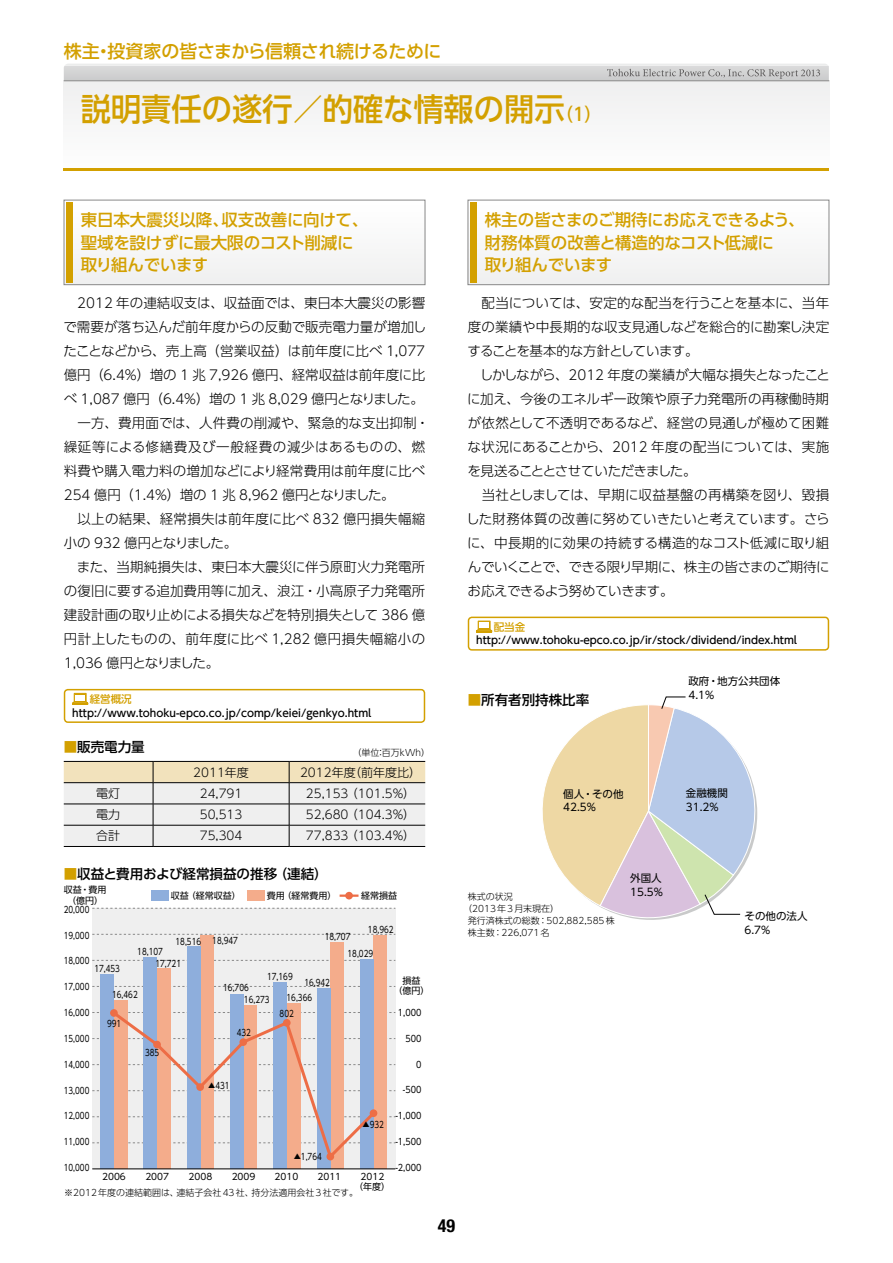
<style>
.page{position:relative;width:893px;height:1263px;background:#fff}
.page>*{position:absolute;margin:0;border:0;box-sizing:border-box;transform-origin:0 0}
.t1{font:500 31.5px "UD Shin Go Pro";color:#d3a000;scale:.96 1}
.t2{font:500 18px "UD Shin Go Pro";letter-spacing:-.02em;color:#d3a000}
.t3{font:700 condensed 18px "Helvetica Neue";color:#000}
.t4{font:500 16.5px/22.5px "UD Shin Go Pro";letter-spacing:-.02em;color:#d3a000}
.t5{font:300 13.5px/24px "UD Shin Go Pro";color:#000}
.t6{font:13.5px "UD Shin Go Pro Medium 90 pv RKSJ H";color:#000}
.t7{font:500 13.5px "UD Shin Go Pro";color:#000}
.t8{font:300 12px "UD Shin Go Pro";color:#000}
.t9{font:500 10.5px "UD Shin Go Pro";color:#000}
.t10{font:10.5px/13.5px "UD Shin Go Pro Regular 90 pv RKSJ H";color:#000}
.t11{font:500 10.5px "UD Shin Go Pro";color:#d3a000}
.t12{font:9px/15px "UD Shin Go Pro Regular 90 pv RKSJ H";color:#000;scale:.8 1}
.t13{font:9px "UD Shin Go Pro Light 90 pv RKSJ H";color:#000}
.t14{font:9px/10.5px "UD Shin Go Pro Regular 90 pv RKSJ H";color:#000;text-align:center}
.t15{font:9px "UD Shin Go Pro Regular 90 pv RKSJ H";color:#000;scale:.9 1}
.t16{font:300 9px "UD Shin Go Pro";color:#000}
.s1{font-size:18px}
.s2{color:#d3a000}
</style>
<div class="page">
<div style="left:64px;top:81px;width:765px;height:89px;background:#f6f6f6"></div>
<hr style="left:64px;top:168px;width:765px;height:2px;background:#d3a000">
<div style="left:64px;top:200px;width:361px;height:85px;background:#f8f8f8"></div>
<div style="left:64px;top:200px;width:361px;height:85px;border:1px solid #898989"></div>
<div style="left:66px;top:202px;width:6px;height:81px;background:#d3a000"></div>
<div style="left:468px;top:200px;width:361px;height:85px;background:#f8f8f8"></div>
<div style="left:468px;top:200px;width:361px;height:85px;border:1px solid #898989"></div>
<div style="left:470px;top:202px;width:6px;height:81px;background:#d3a000"></div>
<hr style="left:64px;top:846px;width:89px;height:1px;background:#000">
<svg style="left:64px;top:761px;width:361px;height:85px"></svg>
<hr style="left:153px;top:846px;width:136px;height:1px;background:#000">
<hr style="left:289px;top:846px;width:136px;height:1px;background:#000">
<div style="left:64px;top:689px;width:361px;height:34px;border:2px solid #d3a000;border-radius:4px"></div>
<svg style="left:74px;top:693px;width:12px;height:8px"></svg>
<svg style="left:72px;top:701px;width:16px;height:4px"></svg>
<div style="left:75px;top:695px;width:10px;height:6px;background:#fff"></div>
<div style="left:468px;top:617px;width:361px;height:34px;border:2px solid #d3a000;border-radius:4px"></div>
<svg style="left:478px;top:621px;width:12px;height:8px"></svg>
<svg style="left:476px;top:629px;width:16px;height:3px"></svg>
<div style="left:479px;top:622px;width:10px;height:6px;background:#fff"></div>
<svg style="left:542px;top:696px;width:216px;height:224px"></svg>
<div style="left:92px;top:908px;width:303px;height:261px;background:#efefef"></div>
<svg style="left:92px;top:934px;width:303px;height:1px"></svg>
<svg style="left:92px;top:960px;width:303px;height:1px"></svg>
<svg style="left:92px;top:908px;width:303px;height:1px"></svg>
<svg style="left:92px;top:986px;width:303px;height:1px"></svg>
<div style="left:247px;top:890px;width:17px;height:10px;background:#f4ac8b"></div>
<div style="left:151px;top:890px;width:17px;height:10px;background:#8eaedc"></div>
<div style="left:200px;top:936px;width:14px;height:233px;background:#f4ac8b"></div>
<div style="left:187px;top:947px;width:13px;height:222px;background:#8eaedc"></div>
<div style="left:114px;top:1000px;width:14px;height:169px;background:#f4ac8b"></div>
<div style="left:100px;top:974px;width:14px;height:195px;background:#8eaedc"></div>
<div style="left:144px;top:957px;width:13px;height:212px;background:#8eaedc"></div>
<div style="left:157px;top:968px;width:14px;height:201px;background:#f4ac8b"></div>
<div style="left:244px;top:1005px;width:13px;height:164px;background:#f4ac8b"></div>
<div style="left:230px;top:994px;width:14px;height:175px;background:#8eaedc"></div>
<hr style="left:340px;top:894px;width:18px;height:3px;background:#ed6d46">
<div style="left:345px;top:892px;width:8px;height:7px;background:#ed6d46;border-radius:50%"></div>
<div style="left:330px;top:942px;width:14px;height:227px;background:#f4ac8b"></div>
<div style="left:317px;top:988px;width:13px;height:181px;background:#8eaedc"></div>
<div style="left:373px;top:935px;width:14px;height:234px;background:#f4ac8b"></div>
<div style="left:360px;top:960px;width:13px;height:209px;background:#8eaedc"></div>
<div style="left:287px;top:1003px;width:13px;height:166px;background:#f4ac8b"></div>
<div style="left:273px;top:982px;width:14px;height:187px;background:#8eaedc"></div>
<hr style="left:92px;top:1168px;width:303px;height:1px;background:#000">
<svg style="left:92px;top:1009px;width:303px;height:153px"></svg>
<hr style="left:64px;top:81px;width:765px;height:1px;background:#898989">
<svg style="left:64px;top:64px;width:765px;height:17px;background:#cfcfd0"></svg>
<h2 class="t2" style="left:64px;top:37px;width:379px">株主・投資家の皆さまから信頼され続けるために</h2>
<h1 class="t1" style="left:81px;top:83px;width:544px">説明責任の遂行／的確な情報の開示<span class="s1">（1）</span></h1>
<p class="t4" style="left:81px;top:208px;width:289px">東日本大震災以降、収支改善に向けて、聖域を設けずに最大限のコスト削減に取り組んでいます</p>
<p class="t4" style="left:485px;top:208px;width:321px">株主の皆さまのご期待にお応えできるよう、財務体質の改善と構造的なコスト低減に<br>取り組んでいます</p>
<p class="t5" style="left:64px;top:290px;width:367px">　2012 年の連結収支は、収益面では、東日本大震災の影響で需要が落ち込んだ前年度からの反動で販売電力量が増加したことなどから、売上高（営業収益）は前年度に比べ 1,077億円（6.4%）増の 1 兆 7,926 億円、経常収益は前年度に比べ 1,087 億円（6.4%）増の 1 兆 8,029 億円となりました。　一方、費用面では、人件費の削減や、緊急的な支出抑制・繰延等による修繕費及び一般経費の減少はあるものの、燃料費や購入電力料の増加などにより経常費用は前年度に比べ<br>254 億円（1.4%）増の 1 兆 8,962 億円となりました。<br>　以上の結果、経常損失は前年度に比べ 832 億円損失幅縮小の 932 億円となりました。<br>　また、当期純損失は、東日本大震災に伴う原町火力発電所の復旧に要する追加費用等に加え、浪江・小高原子力発電所建設計画の取り止めによる損失などを特別損失として 386 億円計上したものの、前年度に比べ 1,282 億円損失幅縮小の<br>1,036 億円となりました。</p>
<p class="t5" style="left:466px;top:290px;width:365px">　配当については、安定的な配当を行うことを基本に、当年度の業績や中長期的な収支見通しなどを総合的に勘案し決定することを基本的な方針としています。<br>　しかしながら、2012 年度の業績が大幅な損失となったことに加え、今後のエネルギー政策や原子力発電所の再稼働時期が依然として不透明であるなど、経営の見通しが極めて困難な状況にあることから、2012 年度の配当については、実施を見送ることとさせていただきました。<br>　当社としましては、早期に収益基盤の再構築を図り、毀損した財務体質の改善に努めていきたいと考えています。さらに、中長期的に効果の持続する構造的なコスト低減に取り組んでいくことで、できる限り早期に、株主の皆さまのご期待にお応えできるよう努めていきます。</p>
<p class="t11" style="left:476px;top:618px;width:50px">　 配当金</p>
<p class="t9" style="left:476px;top:632px;width:322px">http://www.tohoku-epco.co.jp/ir/stock/dividend/index.html</p>
<p class="t11" style="left:72px;top:691px;width:61px">　 経営概況</p>
<p class="t9" style="left:72px;top:704px;width:301px">http://www.tohoku-epco.co.jp/comp/keiei/genkyo.html</p>
<p class="t7" style="left:64px;top:736px;width:82px"><span class="s2">■</span>販売電力量</p>
<p class="t16" style="left:353px;top:746px;width:79px">（単位：百万kWh）</p>
<p class="t8" style="left:193px;top:762px;width:57px">2011年度</p>
<p class="t8" style="left:300px;top:762px;width:123px">2012年度（前年度比）</p>
<p class="t8" style="left:96px;top:784px;width:25px">電灯</p>
<p class="t8" style="left:200px;top:784px;width:44px">24,791</p>
<p class="t8" style="left:306px;top:784px;width:111px">25,153 （101.5%）</p>
<p class="t8" style="left:96px;top:805px;width:25px">電力</p>
<p class="t8" style="left:200px;top:805px;width:44px">50,513</p>
<p class="t8" style="left:306px;top:805px;width:111px">52,680 （104.3%）</p>
<p class="t8" style="left:96px;top:826px;width:25px">合計</p>
<p class="t8" style="left:200px;top:826px;width:44px">75,304</p>
<p class="t8" style="left:306px;top:826px;width:111px">77,833 （103.4%）</p>
<p class="t6" style="left:64px;top:863px;width:265px"><span class="s2">■</span>収益と費用および経常損益の推移（連結）</p>
<p class="t14" style="left:64px;top:884px;width:44px">収益・費用（億円）</p>
<p class="t14" style="left:171px;top:890px;width:71px">収益（経常収益）</p>
<p class="t14" style="left:267px;top:890px;width:71px">費用（経常費用）</p>
<p class="t14" style="left:361px;top:890px;width:37px">経常損益</p>
<p class="t12" style="left:64px;top:902px;width:34px">20,000</p>
<p class="t12" style="left:64px;top:927px;width:34px">19,000</p>
<p class="t12" style="left:64px;top:953px;width:34px">18,000</p>
<p class="t12" style="left:64px;top:979px;width:34px">17,000</p>
<p class="t12" style="left:64px;top:1005px;width:34px">16,000</p>
<p class="t12" style="left:64px;top:1031px;width:34px">15,000</p>
<p class="t12" style="left:64px;top:1056px;width:34px">14,000</p>
<p class="t12" style="left:64px;top:1082px;width:34px">13,000</p>
<p class="t12" style="left:64px;top:1108px;width:34px">12,000</p>
<p class="t12" style="left:64px;top:1134px;width:34px">11,000</p>
<p class="t12" style="left:64px;top:1160px;width:34px">10,000</p>
<p class="t12" style="left:368px;top:922px;width:34px">18,962</p>
<p class="t12" style="left:347px;top:946px;width:34px">18,029</p>
<p class="t12" style="left:325px;top:929px;width:34px">18,707</p>
<p class="t12" style="left:287px;top:974px;width:56px;text-indent:18px">16,942<br>16,366</p>
<p class="t12" style="left:212px;top:932px;width:34px">18,947</p>
<p class="t12" style="left:175px;top:933px;width:34px">18,516</p>
<p class="t12" style="left:137px;top:944px;width:34px">18,107</p>
<p class="t12" style="left:155px;top:956px;width:34px">17,721</p>
<p class="t12" style="left:94px;top:961px;width:34px">17,453</p>
<p class="t12" style="left:267px;top:968px;width:34px">17,169</p>
<p class="t14" style="left:394px;top:975px;width:37px">損益<br>（億円）</p>
<p class="t12" style="left:223px;top:979px;width:34px">16,706</p>
<p class="t12" style="left:112px;top:987px;width:34px">16,462</p>
<p class="t12" style="left:244px;top:992px;width:34px">16,273</p>
<p class="t15" style="left:398px;top:1005px;width:28px">1,000</p>
<p class="t15" style="left:405px;top:1031px;width:19px">500</p>
<p class="t15" style="left:416px;top:1057px;width:7px">0</p>
<p class="t15" style="left:403px;top:1082px;width:22px">-500</p>
<p class="t15" style="left:395px;top:1108px;width:31px">-1,000</p>
<p class="t15" style="left:395px;top:1134px;width:31px">-1,500</p>
<p class="t15" style="left:395px;top:1160px;width:31px">-2,000</p>
<p class="t12" style="left:280px;top:1006px;width:19px">802</p>
<p class="t12" style="left:107px;top:1015px;width:19px">991</p>
<p class="t12" style="left:237px;top:1025px;width:19px">432</p>
<p class="t12" style="left:145px;top:1045px;width:19px">385</p>
<p class="t12" style="left:208px;top:1078px;width:28px">▲431</p>
<p class="t12" style="left:363px;top:1117px;width:28px">▲932</p>
<p class="t12" style="left:294px;top:1148px;width:37px">▲1,764</p>
<p class="t14" style="left:102px;top:1171px;width:25px">2006</p>
<p class="t14" style="left:145px;top:1171px;width:25px">2007</p>
<p class="t14" style="left:188px;top:1171px;width:25px">2008</p>
<p class="t14" style="left:232px;top:1171px;width:25px">2009</p>
<p class="t14" style="left:275px;top:1171px;width:25px">2010</p>
<p class="t14" style="left:317px;top:1171px;width:25px">2011</p>
<p class="t14" style="left:361px;top:1171px;width:25px">2012</p>
<p class="t14" style="left:354px;top:1181px;width:38px">（年度）</p>
<p class="t13" style="left:64px;top:1185px;width:295px">※2012年度の連結範囲は、連結子会社43社、持分法適用会社3社です。</p>
<p class="t6" style="left:468px;top:689px;width:123px"><span class="s2">■</span>所有者別持株比率</p>
<p class="t10" style="left:563px;top:787px;width:62px">個人・その他<br>42.5％</p>
<p class="t13" style="left:468px;top:889px;width:46px">株式の状況</p>
<p class="t13" style="left:463px;top:901px;width:97px">（2013年3月末現在）</p>
<p class="t13" style="left:468px;top:913px;width:148px">発行済株式の総数：502,882,585株</p>
<p class="t13" style="left:468px;top:925px;width:83px">株主数：226,071名</p>
<p class="t10" style="left:630px;top:871px;width:35px">外国人<br>15.5％</p>
<h2 class="t3" style="left:438px;top:1210px;width:19px">49</h2>
<p class="t10" style="left:688px;top:674px;width:93px">政府・地方公共団体<br>4.1％</p>
<p class="t10" style="left:686px;top:786px;width:43px">金融機関<br>31.2％</p>
<p class="t10" style="left:744px;top:909px;width:65px">その他の法人<br>6.7％</p>
</div>
